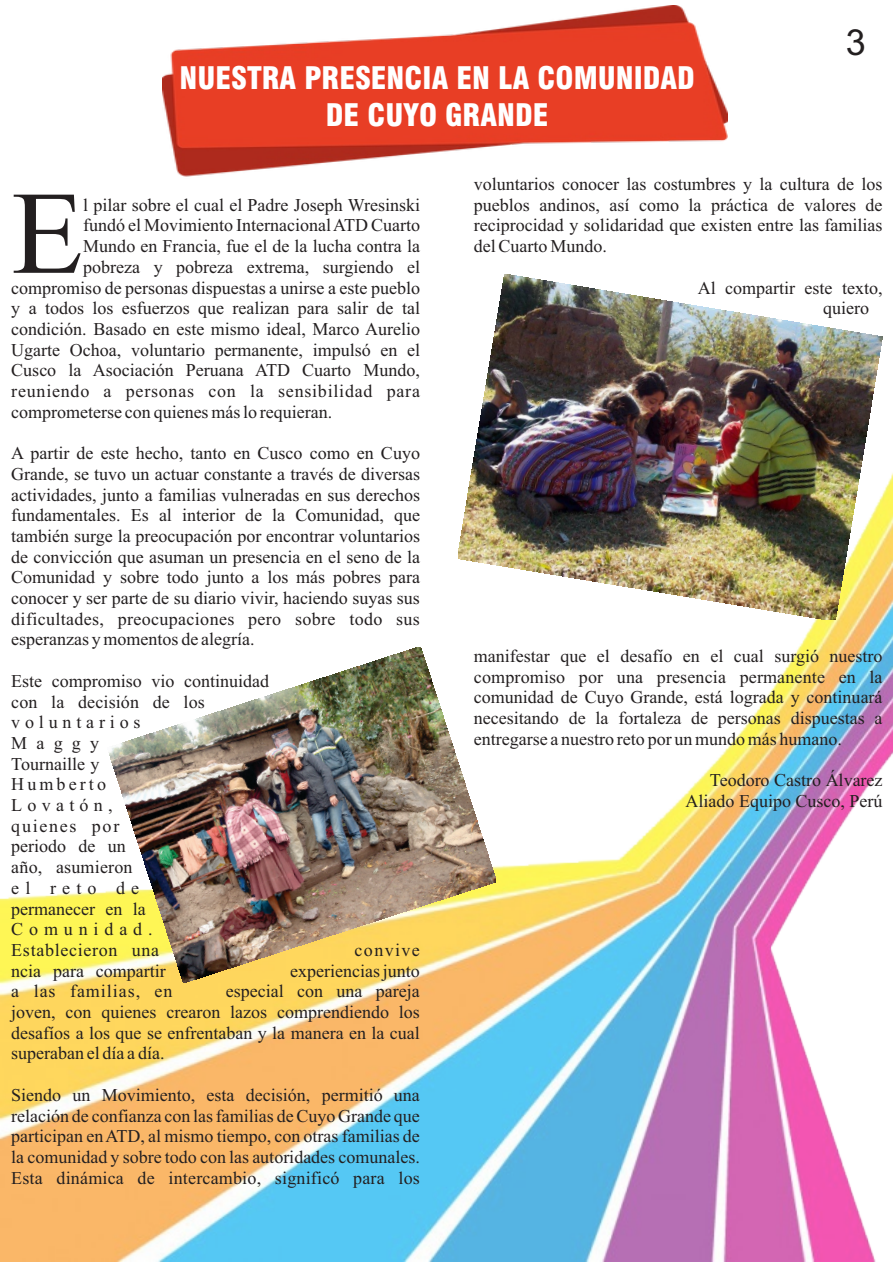
<style>
.page{position:relative;width:893px;height:1263px;background:#fff}
.page>*{position:absolute;margin:0;border:0;box-sizing:border-box;transform-origin:0 0}
.t1{font:117.9px "Times New Roman";color:#231f20}
.t2{font:36px "Arial";color:#231f20}
.t3{font:900 condensed 30.3px/37px "Swiss 721 BT";color:#fff;text-align:center}
.t4{font:18px/20.7px "Times New Roman";color:#231f20;text-align:justify}
.t5{font:18px "Times New Roman";letter-spacing:.04em;color:#231f20}
.t6{font:18px "Times New Roman";letter-spacing:.055em;color:#231f20}
.t7{font:18px "Times New Roman";letter-spacing:.08em;color:#231f20}
</style>
<div class="page">
<img style="left:0;top:336px;width:893px;height:925px">
<img style="left:458px;top:275px;width:424px;height:345px">
<img style="left:163px;top:6px;width:565px;height:171px">
<img style="left:108px;top:647px;width:388px;height:335px">
<h3 class="t3" style="left:179px;top:62px;width:517px">NUESTRA PRESENCIA EN LA COMUNIDAD<br>DE CUYO GRANDE</h3>
<h2 class="t2" style="left:846px;top:29px;width:22px">3</h2>
<h1 class="t1" style="left:11px;top:191px;width:74px">E</h1>
<p class="t4" style="left:83px;top:196px;width:338px">l pilar sobre el cual el Padre Joseph Wresinski</p>
<p class="t4" style="left:83px;top:217px;width:338px">fundó el Movimiento Internacional ATD Cuarto</p>
<p class="t4" style="left:83px;top:237px;width:338px">Mundo en Francia, fue el de la lucha contra la</p>
<p class="t4" style="left:83px;top:258px;width:338px">pobreza y pobreza extrema, surgiendo el</p>
<p class="t4" style="left:11px;top:279px;width:410px">compromiso de personas dispuestas a unirse a este pueblo</p>
<p class="t4" style="left:11px;top:300px;width:410px">y a todos los esfuerzos que realizan para salir de tal</p>
<p class="t4" style="left:11px;top:320px;width:410px">condición. Basado en este mismo ideal, Marco Aurelio</p>
<p class="t4" style="left:11px;top:341px;width:410px">Ugarte Ochoa, voluntario permanente, impulsó en el</p>
<p class="t4" style="left:11px;top:362px;width:410px">Cusco la Asociación Peruana ATD Cuarto Mundo,</p>
<p class="t5" style="left:11px;top:384px;width:410px">reuniendo a personas con la sensibilidad para</p>
<p class="t4" style="left:11px;top:403px;width:322px">comprometerse con quienes más lo requieran.</p>
<p class="t4" style="left:11px;top:444px;width:410px">A partir de este hecho, tanto en Cusco como en Cuyo Grande, se tuvo un actuar constante a través de diversas actividades, junto a familias vulneradas en sus derechos fundamentales. Es al interior de la Comunidad, que también surge la preocupación por encontrar voluntarios de convicción que asuman un presencia en el seno de la Comunidad y sobre todo junto a los más pobres para conocer y ser parte de su diario vivir, haciendo suyas sus dificultades, preocupaciones pero sobre todo sus esperanzas y momentos de alegría.</p>
<p class="t4" style="left:11px;top:672px;width:260px;text-align:left">Este compromiso vio continuidad con la decisión de los voluntarios<br>Maggy<br>Tournaille y<br>Humberto<br>Lovatón,<br>quienes por<br>periodo de un<br>año, asumieron<br>el reto de<br>permanecer en la<br>Comunidad.<br>Establecieron una</p>
<p class="t7" style="left:354px;top:943px;width:67px">convive</p>
<p class="t4" style="left:11px;top:962px;width:156px">ncia para compartir</p>
<p class="t4" style="left:290px;top:962px;width:131px">experiencias junto</p>
<p class="t6" style="left:11px;top:985px;width:163px">a las familias, en</p>
<p class="t4" style="left:11px;top:983px;width:410px;text-indent:214px">especial con una pareja joven, con quienes crearon lazos comprendiendo los desafíos a los que se enfrentaban y la manera en la cual superaban el día a día.</p>
<p class="t4" style="left:11px;top:1086px;width:410px">Siendo un Movimiento, esta decisión, permitió una relación de confianza con las familias de Cuyo Grande que participan en ATD, al mismo tiempo, con otras familias de la comunidad y sobre todo con las autoridades comunales.<br>Esta dinámica de intercambio, significó para los</p>
<p class="t4" style="left:474px;top:175px;width:410px">voluntarios conocer las costumbres y la cultura de los pueblos andinos, así como la práctica de valores de reciprocidad y solidaridad que existen entre las familias del Cuarto Mundo.</p>
<p class="t4" style="left:823px;top:279px;width:61px;text-indent:-125px">Al compartir este texto, quiero</p>
<p class="t4" style="left:474px;top:647px;width:410px">manifestar que el desafío en el cual surgió nuestro compromiso por una presencia permanente en la comunidad de Cuyo Grande, está lograda y continuará necesitando de la fortaleza de personas dispuestas a entregarse a nuestro reto por un mundo más humano.</p>
<p class="t4" style="left:686px;top:771px;width:198px;text-align:right">Teodoro Castro Álvarez<br>Aliado Equipo Cusco, Perú</p>
</div>
